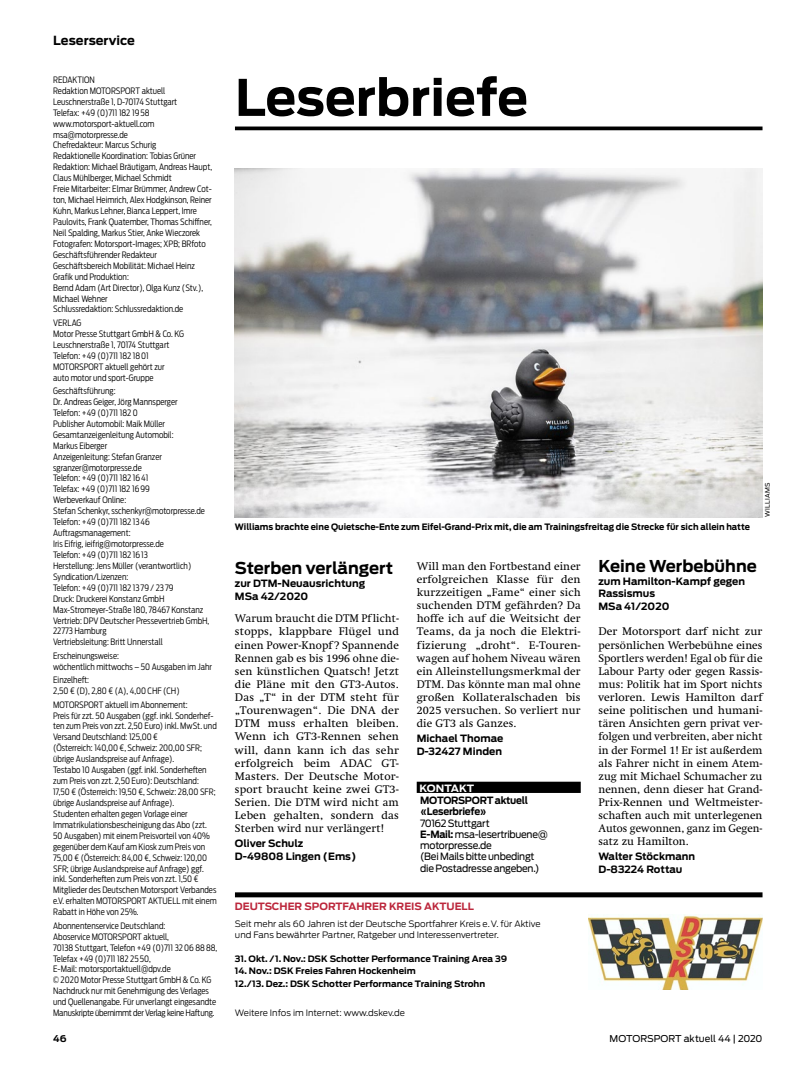
<style>
.page{position:relative;width:798px;height:1081px;background:#fff}
.page>*{position:absolute;margin:0;border:0;box-sizing:border-box;transform-origin:0 0}
.t1{font:700 50px "Antenna";color:#000}
.t2{font:700 16.25px "Antenna";color:#000}
.t3{font:700 12.5px "Antenna";color:#000}
.t4{font:11.25px/13.1px "Swift LT Std";letter-spacing:.01em;color:#000;text-align:justify}
.t5{font:700 10px/13.1px "Antenna";color:#000}
.t6{font:10px/11.2px "Antenna";letter-spacing:-.025em;color:#000;scale:.95 1}
.t7{font:700 10px "Antenna";color:#bc273c}
.t8{font:700 10px/11.2px "Antenna";letter-spacing:-.03em;color:#000;scale:.95 1}
.t9{font:700 10px "Antenna";letter-spacing:-.005em;color:#fff;scale:1.04 1}
.t10{font:9.38px "Antenna";color:#000}
.t11{font:700 9.38px "Antenna";color:#000}
.t12{font:300 8.75px/10.9px "Antenna Condensed";color:#000}
.t13{font:300 8.75px/11px "Antenna";color:#000}
.t14{font:700 8.75px/12.2px "Antenna";color:#000}
.t15{font:700 8.75px "Antenna";color:#000;scale:.96 1}
.t16{font:6.25px "Antenna";letter-spacing:.05em;color:#000}
.s1{font-weight:700}
</style>
<div class="page">
<svg style="left:235px;top:126px;width:527px;height:4px;fill:#000"></svg>
<div style="left:235px;top:892px;width:527px;height:5px;background:#000"></div>
<img style="left:588px;top:915px;width:174px;height:75px">
<div style="left:416px;top:781px;width:164px;height:12px;background:#000"></div>
<img style="left:235px;top:168px;width:527px;height:349px">
<h3 class="t3" style="left:53px;top:33px;width:83px">Leserservice</h3>
<p class="t12" style="left:53px;top:74px;width:160px">REDAKTION<br>Redaktion MOTORSPORT aktuell Leuschnerstraße 1, D-70174 Stuttgart<br>Telefax: +49 (0)711 182 1958 www.motorsport-aktuell.com msa@motorpresse.de<br>Chefredakteur: Marcus Schurig<br>Redaktionelle Koordination: Tobias Grüner Redaktion: Michael Bräutigam, Andreas Haupt, Claus Mühlberger, Michael Schmidt<br>Freie Mitarbeiter: Elmar Brümmer, Andrew Cot&shy;ton, Michael Heimrich, Alex Hodgkinson, Reiner Kuhn, Markus Lehner, Bianca Leppert, Imre Paulovits, Frank Quatember, Thomas Schiffner, Neil Spalding, Markus Stier, Anke Wieczorek Fotografen: Motorsport-Images; XPB; BRfoto Geschäftsführender Redakteur Geschäftsbereich Mobilität: Michael Heinz Grafik und Produktion:<br>Bernd Adam (Art Director), Olga Kunz (Stv.), Michael Wehner<br>Schlussredaktion: Schlussredaktion.de</p>
<p class="t12" style="left:53px;top:317px;width:132px">VERLAG<br>Motor Presse Stuttgart GmbH &amp; Co. KG<br>Leuschnerstraße 1, 70174 Stuttgart<br>Telefon: +49 (0)711 182 1801<br>MOTORSPORT aktuell gehört zur<br>auto motor und sport-Gruppe</p>
<p class="t12" style="left:53px;top:385px;width:158px">Geschäftsführung:<br>Dr. Andreas Geiger, Jörg Mannsperger<br>Telefon: +49 (0)711 182 0<br>Publisher Automobil: Maik Müller<br>Gesamtanzeigenleitung Automobil:<br>Markus Eiberger<br>Anzeigenleitung: Stefan Granzer sgranzer@motorpresse.de<br>Telefon: +49 (0)711 182 1641<br>Telefax: +49 (0)711 182 1699<br>Werbeverkauf Online:<br>Stefan Schenkyr, sschenkyr@motorpresse.de<br>Telefon: +49 (0)711 182 1346<br>Auftragsmanagement:<br>Iris Eifrig, ieifrig@motorpresse.de<br>Telefon: +49 (0)711 182 1613<br>Herstellung: Jens Müller (verantwortlich)<br>Syndication/Lizenzen:<br>Telefon: +49 (0)711 182 13 79 / 23 79<br>Druck: Druckerei Konstanz GmbH<br>Max-Stromeyer-Straße 180, 78467 Konstanz<br>Vertrieb: DPV Deutscher Pressevertrieb GmbH,<br>22773 Hamburg<br>Vertriebsleitung: Britt Unnerstall</p>
<p class="t12" style="left:53px;top:650px;width:160px">Erscheinungsweise:<br>wöchentlich mittwochs – 50 Ausgaben im Jahr</p>
<p class="t12" style="left:53px;top:674px;width:128px">Einzelheft:<br>2,50 € (D), 2,80 € (A), 4,00 CHF (CH)</p>
<p class="t12" style="left:53px;top:699px;width:165px">MOTORSPORT aktuell im Abonnement:<br>Preis für zzt. 50 Ausgaben (ggf. inkl. Sonderhef&shy;ten zum Preis von zzt. 2,50 Euro) inkl. MwSt. und Versand Deutschland: 125,00 €<br>(Österreich: 140,00 €, Schweiz: 200,00 SFR; übrige Auslandspreise auf Anfrage).<br>Testabo 10 Ausgaben (ggf. inkl. Sonderheften zum Preis von zzt. 2,50 Euro): Deutschland:<br>17,50 € (Österreich: 19,50 €, Schweiz: 28,00 SFR; übrige Auslandspreise auf Anfrage).<br>Studenten erhalten gegen Vorlage einer Immatrikulationsbescheinigung das Abo (zzt.<br>50 Ausgaben) mit einem Preisvorteil von 40% gegenüber dem Kauf am Kiosk zum Preis von 75,00 € (Österreich: 84,00 €, Schweiz: 120,00<br>SFR; übrige Auslandspreise auf Anfrage) ggf. inkl. Sonderheften zum Preis von zzt. 1,50 € Mitglieder des Deutschen Motorsport Verbandes e.V. erhalten MOTORSPORT AKTUELL mit einem Rabatt in Höhe von 25%.</p>
<p class="t12" style="left:53px;top:920px;width:165px">Abonnentenservice Deutschland:<br>Aboservice MOTORSPORT aktuell,<br>70138 Stuttgart, Telefon +49 (0)711 3206 8888, Telefax +49 (0)711 182 25 50,<br>E-Mail: motorsportaktuell@dpv.de<br>© 2020 Motor Presse Stuttgart GmbH &amp; Co. KG Nachdruck nur mit Genehmigung des Verlages und Quellenangabe. Für unverlangt eingesandte Manuskripte übernimmt der Verlag keine Haftung.</p>
<h1 class="t1" style="left:235px;top:68px;width:294px">Leserbriefe</h1>
<p class="t16" style="left:763px;top:517px;width:36px;rotate:-90deg">WILLIAMS</p>
<p class="t15" style="left:235px;top:522px;width:537px">Williams brachte eine Quietsche-Ente zum Eifel-Grand-Prix mit, die am Trainingsfreitag die Strecke für sich allein hatte</p>
<p class="t4" style="left:416px;top:559px;width:165px">Will man den Fortbestand einer erfolgreichen Klasse für den kurzzeitigen „Fame“ einer sich suchenden DTM gefährden? Da hoffe ich auf die Weitsicht der Teams, da ja noch die Elektri&shy;fizierung „droht“. E-Touren&shy;wagen auf hohem Niveau wären ein Alleinstellungsmerkmal der DTM. Das könnte man mal ohne großen Kollateralschaden bis 2025 versuchen. So verliert nur die GT3 als Ganzes.</p>
<p class="t5" style="left:416px;top:731px;width:88px">Michael Thomae<br>D-32427 Minden</p>
<h2 class="t2" style="left:598px;top:556px;width:160px">Keine Werbebühne</h2>
<p class="t5" style="left:598px;top:575px;width:148px;line-height:12.8px">zum Hamilton-Kampf gegen<br>Rassismus<br>MSa 41/2020</p>
<p class="t4" style="left:598px;top:625px;width:165px">Der Motorsport darf nicht zur persönlichen Werbebühne eines Sportlers werden! Egal ob für die Labour Party oder gegen Rassis&shy;mus: Politik hat im Sport nichts verloren. Lewis Hamilton darf seine politischen und humani&shy;tären Ansichten gern privat ver&shy;folgen und verbreiten, aber nicht in der Formel 1! Er ist außerdem als Fahrer nicht in einem Atem&shy;zug mit Michael Schumacher zu nennen, denn dieser hat Grand-Prix-Rennen und Weltmeister&shy;schaften auch mit unterlegenen Autos gewonnen, ganz im Gegen&shy;satz zu Hamilton.</p>
<p class="t5" style="left:598px;top:849px;width:98px">Walter Stöckmann<br>D-83224 Rottau</p>
<h2 class="t2" style="left:235px;top:558px;width:159px">Sterben verlängert</h2>
<p class="t5" style="left:235px;top:576px;width:132px">zur DTM-Neuausrichtung<br>MSa 42/2020</p>
<p class="t4" style="left:235px;top:612px;width:165px">Warum braucht die DTM Pflicht&shy;stopps, klappbare Flügel und einen Power-Knopf? Spannende Rennen gab es bis 1996 ohne die&shy;sen künstlichen Quatsch! Jetzt die Pläne mit den GT3-Autos.<br>Das „T“ in der DTM steht für „Tourenwagen“. Die DNA der DTM muss erhalten bleiben.<br>Wenn ich GT3-Rennen sehen will, dann kann ich das sehr erfolgreich beim ADAC GT-Masters. Der Deutsche Motor&shy;sport braucht keine zwei GT3- Serien. Die DTM wird nicht am Leben gehalten, sondern das Sterben wird nur verlängert!</p>
<p class="t5" style="left:235px;top:836px;width:123px">Oliver Schulz<br>D-49808 Lingen (Ems)</p>
<p class="t9" style="left:419px;top:782px;width:54px">KONTAKT</p>
<p class="t8" style="left:420px;top:795px;width:115px">MOTORSPORT aktuell «Leserbriefe»</p>
<p class="t6" style="left:420px;top:817px;width:136px">70162 Stuttgart<br><span class="s1">E-Mail:</span> msa-lesertribuene@ motorpresse.de<br>(Bei Mails bitte unbedingt die Postadresse angeben.)</p>
<p class="t7" style="left:235px;top:901px;width:240px">DEUTSCHER SPORTFAHRER KREIS AKTUELL</p>
<p class="t13" style="left:235px;top:918px;width:307px">Seit mehr als 60 Jahren ist der Deutsche Sportfahrer Kreis e.V. für Aktive und Fans bewährter Partner, Ratgeber und Interessenvertreter.</p>
<p class="t14" style="left:235px;top:953px;width:273px">31. Okt. /1. Nov.: DSK Schotter Performance Training Area 39</p>
<p class="t14" style="left:235px;top:965px;width:252px">14. Nov.: DSK Freies Fahren Hockenheim<br>12./13. Dez.: DSK Schotter Performance Training Strohn</p>
<p class="t13" style="left:235px;top:1007px;width:171px">Weitere Infos im Internet: www.dskev.de</p>
<p class="t11" style="left:53px;top:1033px;width:15px">46</p>
<p class="t10" style="left:609px;top:1033px;width:154px">MOTORSPORT aktuell 44 | 2020</p>
</div>
